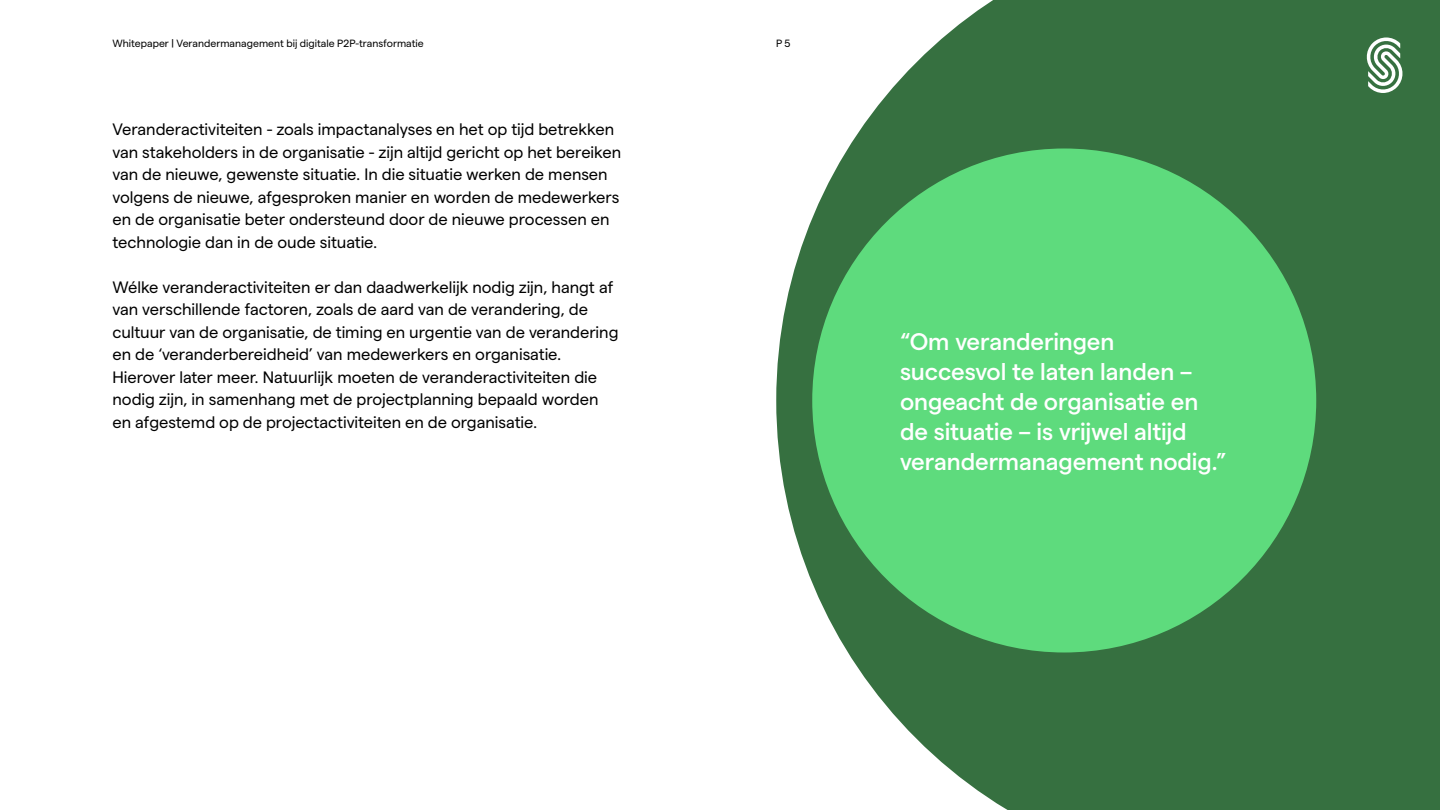
<style>
.page{position:relative;width:1440px;height:810px;background:#fff}
.page>*{position:absolute;margin:0;border:0;box-sizing:border-box;transform-origin:0 0}
.t1{font:500 24px/30px "Matter";letter-spacing:-.005em;color:#fff}
.t2{font:16.5px/22.5px "Matter";letter-spacing:-.005em;color:#000}
.t3{font:10.5px "Matter";color:#000}
</style>
<div class="page">
<svg style="left:776px;top:0;width:664px;height:810px;fill:#367040"></svg>
<div style="left:812px;top:148px;width:504px;height:504px;background:#5edb7d;border-radius:50%"></div>
<svg style="left:1365px;top:37px;width:39px;height:56px"></svg>
<p class="t3" style="left:112px;top:36px;width:313px">Whitepaper | Verandermanagement bij digitale P2P-transformatie</p>
<p class="t3" style="left:776px;top:36px;width:16px">P5</p>
<p class="t2" style="left:112px;top:117px;width:510px">Veranderactiviteiten - zoals impactanalyses en het op tijd betrekken van stakeholders in de organisatie - zijn altijd gericht op het bereiken van de nieuwe, gewenste situatie. In die situatie werken de mensen volgens de nieuwe, afgesproken manier en worden de medewerkers en de organisatie beter ondersteund door de nieuwe processen en technologie dan in de oude situatie.</p>
<p class="t2" style="left:112px;top:274px;width:507px">Wélke veranderactiviteiten er dan daadwerkelijk nodig zijn, hangt af van verschillende factoren, zoals de aard van de verandering, de cultuur van de organisatie, de timing en urgentie van de verandering en de ‘veranderbereidheid’ van medewerkers en organisatie.<br>Hierover later meer. Natuurlijk moeten de veranderactiviteiten die nodig zijn, in samenhang met de projectplanning bepaald worden en afgestemd op de projectactiviteiten en de organisatie.</p>
<h1 class="t1" style="left:900px;top:325px;width:328px">“Om veranderingen succesvol te laten landen – ongeacht de organisatie en de situatie – is vrijwel altijd verandermanagement nodig.”</h1>
</div>
